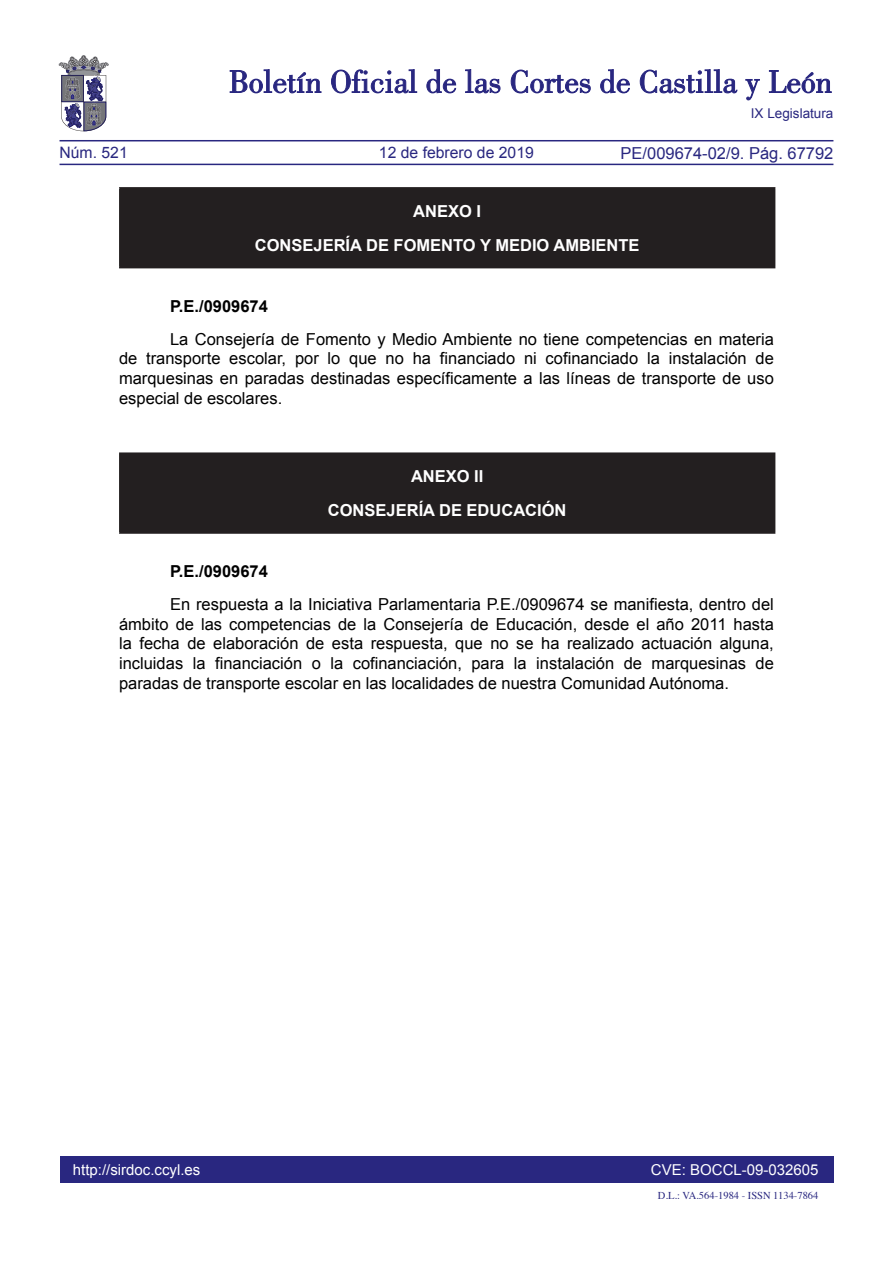
<style>
.page{position:relative;width:893px;height:1263px;background:#fff}
.page>*{position:absolute;margin:0;border:0;box-sizing:border-box;transform-origin:0 0}
.t1{font:16.5px/19.8px "Arial";color:#000;text-align:justify}
.t2{font:700 16.5px/33.8px "Arial";color:#fff;text-align:center}
.t3{font:16.5px "Arial";color:#292780}
.t4{font:700 16.5px "Arial";color:#000}
.t5{font:15.75px "Arial";color:#292780}
.t6{font:15px "Arial";color:#fff}
.t7{font:13.5px "Arial";color:#292780}
.t8{font:10.5px "Times";color:#292780}
</style>
<div class="page">
<div style="left:60px;top:1157px;width:773px;height:26px;background:#292780"></div>
<hr style="left:60px;top:164px;width:773px;height:1px;background:#292780">
<hr style="left:60px;top:140px;width:773px;height:1px;background:#292780">
<svg style="left:230px;top:69px;width:91px;height:24px"></svg>
<svg style="left:331px;top:69px;width:86px;height:24px"></svg>
<svg style="left:426px;top:69px;width:30px;height:24px"></svg>
<svg style="left:465px;top:69px;width:35px;height:24px"></svg>
<svg style="left:511px;top:70px;width:80px;height:23px"></svg>
<svg style="left:600px;top:69px;width:30px;height:24px"></svg>
<svg style="left:640px;top:69px;width:97px;height:24px"></svg>
<svg style="left:745px;top:79px;width:15px;height:21px"></svg>
<svg style="left:769px;top:70px;width:62px;height:23px"></svg>
<svg style="left:59px;top:55px;width:49px;height:76px"></svg>
<div style="left:120px;top:188px;width:655px;height:80px;background:#231f20"></div>
<hr style="left:119px;top:187px;width:656px;height:2px;background:#231f20">
<hr style="left:119px;top:189px;width:2px;height:78px;background:#231f20">
<hr style="left:119px;top:267px;width:656px;height:1px;background:#231f20">
<div style="left:120px;top:453px;width:655px;height:80px;background:#231f20"></div>
<hr style="left:119px;top:452px;width:656px;height:2px;background:#231f20">
<hr style="left:119px;top:454px;width:2px;height:78px;background:#231f20">
<hr style="left:119px;top:532px;width:656px;height:2px;background:#231f20">
<p class="t5" style="left:60px;top:142px;width:70px">Núm. 521</p>
<p class="t5" style="left:379px;top:142px;width:156px">12 de febrero de 2019</p>
<p class="t7" style="left:751px;top:105px;width:84px">IX Legislatura</p>
<p class="t3" style="left:621px;top:142px;width:214px">PE/009674-02/9. Pág. 67792</p>
<p class="t2" style="left:255px;top:195px;width:386px">ANEXO I<br>CONSEJERÍA DE FOMENTO Y MEDIO AMBIENTE</p>
<p class="t4" style="left:170px;top:295px;width:99px">P.E./0909674</p>
<p class="t1" style="left:119px;top:329px;width:656px;text-indent:51px">La Consejería de Fomento y Medio Ambiente no tiene competencias en materia de transporte escolar, por lo que no ha financiado ni cofinanciado la instalación de marquesinas en paradas destinadas específicamente a las líneas de transporte de uso especial de escolares.</p>
<p class="t2" style="left:328px;top:460px;width:240px">ANEXO II<br>CONSEJERÍA DE EDUCACIÓN</p>
<p class="t4" style="left:170px;top:561px;width:99px">P.E./0909674</p>
<p class="t1" style="left:119px;top:594px;width:656px;text-indent:51px">En respuesta a la Iniciativa Parlamentaria P.E./0909674 se manifiesta, dentro del ámbito de las competencias de la Consejería de Educación, desde el año 2011 hasta la fecha de elaboración de esta respuesta, que no se ha realizado actuación alguna, incluidas la financiación o la cofinanciación, para la instalación de marquesinas de paradas de transporte escolar en las localidades de nuestra Comunidad Autónoma.</p>
<p class="t6" style="left:73px;top:1159px;width:129px">http://sirdoc.ccyl.es</p>
<p class="t6" style="left:651px;top:1159px;width:169px">CVE: BOCCL-09-032605</p>
<p class="t8" style="left:658px;top:1185px;width:162px">D.L.: VA.564-1984 - ISSN 1134-7864</p>
</div>
